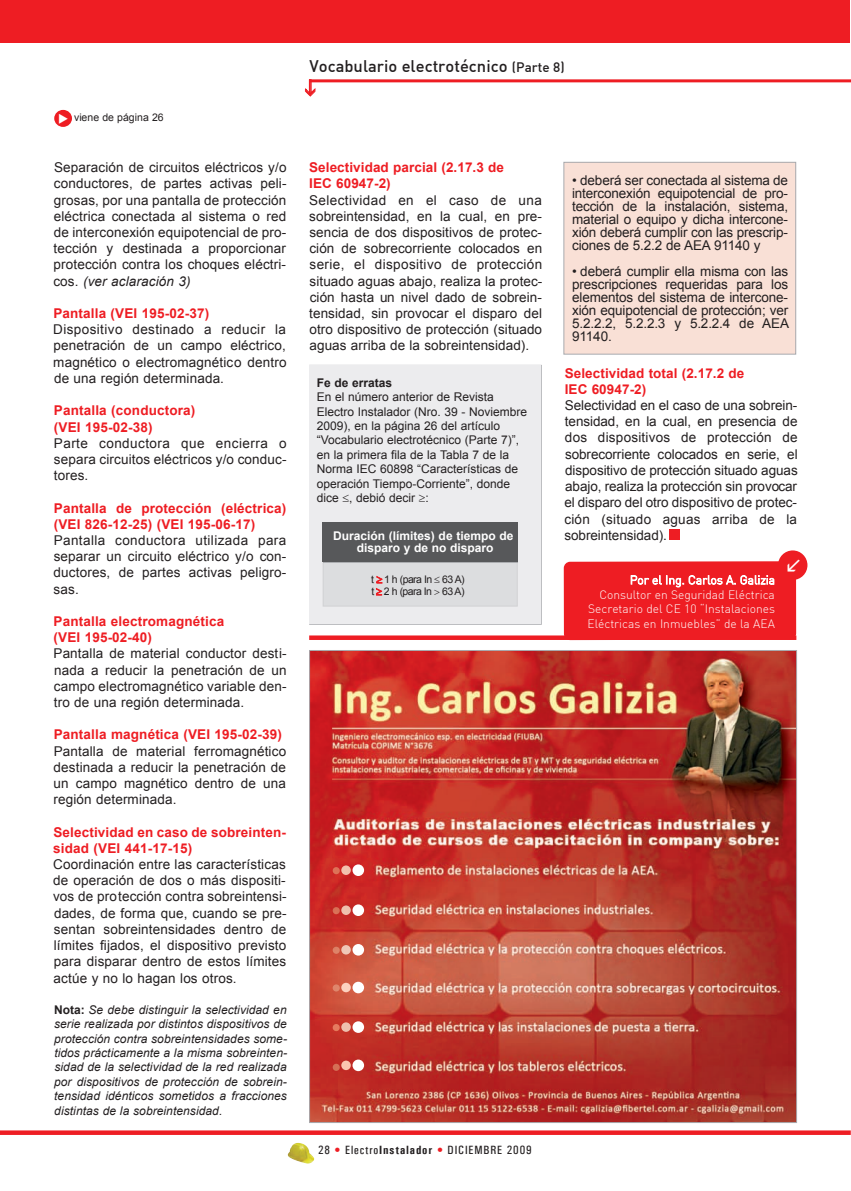
<style>
.page{position:relative;width:851px;height:1191px;background:#fff}
.page>*{position:absolute;margin:0;border:0;box-sizing:border-box;transform-origin:0 0}
.t1{font:22.5px "Wingdings 3";color:#fff}
.t2{font:500 16.5px "DIN";color:#231f20}
.t3{font:13.5px/16.2px "Arial";letter-spacing:.01em;color:#231f20;text-align:justify}
.t4{font:700 13.5px/16.2px "Arial";letter-spacing:.01em;color:#ee1d23}
.t5{font:italic 12px/14.4px "Arial";letter-spacing:.005em;color:#231f20;text-align:justify}
.t6{font:12px/14.4px "Arial";color:#231f20}
.t7{font:300 12px/14.5px "DIN";color:#fff;text-align:right}
.t8{font:700 12px/12px "Arial";color:#fff;text-align:center}
.t9{font:12px "Univers Condensed";letter-spacing:.07em;color:#231f20}
.t10{font:700 12px "Arial";color:#231f20}
.t11{font:10.5px/12px "Arial";letter-spacing:-.055em;color:#231f20}
.t12{font:10.5px "Arial";color:#231f20}
.s1{color:#fff}
.s2{font-style:italic}
.s3{font-weight:700;font-style:normal}
.s4{font-size:13.5px}
.s5{color:#ee1d23}
.s6{font-family:"Univers";font-weight:700;font-stretch:condensed}
</style>
<div class="page">
<img style="left:288px;top:1142px;width:26px;height:21px">
<div style="left:0;top:1130px;width:850px;height:5px;background:#ee1d23"></div>
<div style="left:0;top:0;width:849px;height:43px;background:#ee1d23"></div>
<div style="left:54px;top:110px;width:18px;height:17px;background:#ee1d23;border-radius:50%"></div>
<hr style="left:309px;top:79px;width:541px;height:3px;background:#ee1d23">
<div style="left:564px;top:163px;width:231px;height:191px;background:#f9e0d6"></div>
<div style="left:563px;top:162px;width:233px;height:192px;border:1px solid #a8a9ad"></div>
<div style="left:669px;top:529px;width:11px;height:11px;background:#ee1d23"></div>
<div style="left:563px;top:561px;width:233px;height:74px;background:#ee1d23"></div>
<div style="left:777px;top:550px;width:30px;height:30px;background:#ee1d23;border-radius:50%"></div>
<div style="left:309px;top:635px;width:487px;height:5px;background:#ee1d23"></div>
<div style="left:310px;top:365px;width:231px;height:259px;background:#ececee"></div>
<div style="left:323px;top:557px;width:194px;height:49px;background:#dcdddf"></div>
<hr style="left:323px;top:562px;width:195px;height:1px;background:#939598">
<div style="left:323px;top:522px;width:195px;height:40px;background:#57585a"></div>
<img style="left:311px;top:652px;width:483px;height:469px">
<svg style="left:332px;top:864px;width:32px;height:12px"></svg>
<svg style="left:332px;top:904px;width:32px;height:12px"></svg>
<svg style="left:332px;top:944px;width:32px;height:11px"></svg>
<svg style="left:332px;top:981px;width:32px;height:12px"></svg>
<svg style="left:332px;top:1021px;width:32px;height:12px"></svg>
<svg style="left:332px;top:1059px;width:32px;height:12px"></svg>
<svg style="left:305px;top:79px;width:11px;height:18px"></svg>
<svg style="left:376px;top:576px;width:6px;height:19px"></svg>
<p class="t12" style="left:58px;top:111px;width:107px"><span class="s1">◆</span> viene de página 26</p>
<p class="t3" style="left:53px;top:159px;width:235px">Separación de circuitos eléctricos y/o conductores, de partes activas peli&shy;grosas, por una pantalla de protección eléctrica conectada al sistema o red de interconexión equipotencial de pro&shy;tección y destinada a proporcionar protección contra los choques eléctri&shy;cos. <span class="s2">(ver aclaración 3)</span></p>
<p class="t4" style="left:53px;top:305px;width:157px">Pantalla (VEI 195-02-37)</p>
<p class="t3" style="left:53px;top:321px;width:235px">Dispositivo destinado a reducir la penetración de un campo eléctrico, magnético o electromagnético dentro de una región determinada.</p>
<p class="t4" style="left:54px;top:402px;width:143px">Pantalla (conductora) (VEI 195-02-38)</p>
<p class="t3" style="left:54px;top:435px;width:234px">Parte conductora que encierra o separa circuitos eléctricos y/o conduc&shy;tores.</p>
<p class="t4" style="left:54px;top:500px;width:234px">Pantalla de protección (eléctrica) (VEI 826-12-25) (VEI 195-06-17)</p>
<p class="t3" style="left:54px;top:532px;width:234px">Pantalla conductora utilizada para separar un circuito eléctrico y/o con&shy;ductores, de partes activas peligro&shy;sas.</p>
<p class="t4" style="left:54px;top:613px;width:172px">Pantalla electromagnética (VEI 195-02-40)</p>
<p class="t3" style="left:53px;top:645px;width:235px">Pantalla de material conductor desti&shy;nada a reducir la penetración de un campo electromagnético variable den&shy;tro de una región determinada.</p>
<p class="t4" style="left:54px;top:726px;width:230px">Pantalla magnética (VEI 195-02-39)</p>
<p class="t3" style="left:53px;top:743px;width:234px">Pantalla de material ferromagnético destinada a reducir la penetración de un campo magnético dentro de una región determinada.</p>
<p class="t4" style="left:53px;top:824px;width:233px">Selectividad en caso de sobreinten&shy;sidad (VEI 441-17-15)</p>
<p class="t3" style="left:53px;top:856px;width:235px">Coordinación entre las características de operación de dos o más dispositi&shy;vos de protección contra sobreintensi&shy;dades, de forma que, cuando se pre&shy;sentan sobreintensidades dentro de límites fijados, el dispositivo previsto para disparar dentro de estos límites actúe y no lo hagan los otros.</p>
<p class="t5" style="left:54px;top:1002px;width:234px"><span class="s3">Nota:</span> Se debe distinguir la selectividad en serie realizada por distintos dispositivos de protección contra sobreintensidades some&shy;tidos prácticamente a la misma sobreinten&shy;sidad de la selectividad de la red realizada por dispositivos de protección de sobrein&shy;tensidad idénticos sometidos a fracciones distintas de la sobreintensidad.</p>
<p class="t2" style="left:309px;top:60px;width:257px">Vocabulario electrotécnico <span class="s4">(Parte 8)</span></p>
<p class="t4" style="left:309px;top:159px;width:196px">Selectividad parcial (2.17.3 de<br>IEC 60947-2)</p>
<p class="t3" style="left:309px;top:192px;width:235px">Selectividad en el caso de una sobreintensidad, en la cual, en pre&shy;sencia de dos dispositivos de protec&shy;ción de sobrecorriente colocados en serie, el dispositivo de protección situado aguas abajo, realiza la protec&shy;ción hasta un nivel dado de sobrein&shy;tensidad, sin provocar el disparo del otro dispositivo de protección (situado aguas arriba de la sobreintensidad).</p>
<p class="t3" style="left:572px;top:173px;width:217px;line-height:13px">• deberá ser conectada al sistema de interconexión equipotencial de pro&shy;tección de la instalación, sistema, material o equipo y dicha intercone&shy;xión deberá cumplir con las prescrip&shy;ciones de 5.2.2 de AEA 91140 y</p>
<p class="t3" style="left:572px;top:265px;width:218px;line-height:13px">• deberá cumplir ella misma con las prescripciones requeridas para los elementos del sistema de intercone&shy;xión equipotencial de protección; ver 5.2.2.2, 5.2.2.3 y 5.2.2.4 de AEA 91140.</p>
<p class="t10" style="left:316px;top:376px;width:77px">Fe de erratas</p>
<p class="t6" style="left:316px;top:390px;width:212px">En el número anterior de Revista Electro Instalador (Nro. 39 - Noviembre 2009), en la página 26 del artículo “Vocabulario electrotécnico (Parte 7)”, en la primera fila de la Tabla 7 de la Norma IEC 60898 “Características de operación Tiempo-Corriente”, donde dice , debió decir :</p>
<p class="t8" style="left:333px;top:530px;width:182px">Duración (límites) de tiempo de disparo y de no disparo</p>
<p class="t11" style="left:371px;top:573px;width:95px">t 1 h (para In 63 A) t 2 h (para In 63 A)</p>
<p class="t4" style="left:564px;top:365px;width:181px">Selectividad total (2.17.2 de<br>IEC 60947-2)</p>
<p class="t3" style="left:564px;top:397px;width:235px">Selectividad en el caso de una sobrein&shy;tensidad, en la cual, en presencia de dos dispositivos de protección de sobrecorriente colocados en serie, el dispositivo de protección situado aguas abajo, realiza la protección sin provocar el disparo del otro dispositivo de protec&shy;ción (situado aguas arriba de la sobreintensidad).</p>
<p class="t7" style="left:587px;top:574px;width:189px">Por el Ing. Carlos A. Galizia Consultor en Seguridad Eléctrica Secretario del CE 10 “Instalaciones Eléctricas en Inmuebles” de la AEA</p>
<h1 class="t1" style="left:785px;top:553px;width:17px">●</h1>
<p class="t9" style="left:318px;top:1143px;width:215px">28 <span class="s5">•</span> Electro<span class="s6">instalador</span> <span class="s5">•</span> DICIEMBRE 2009</p>
</div>
